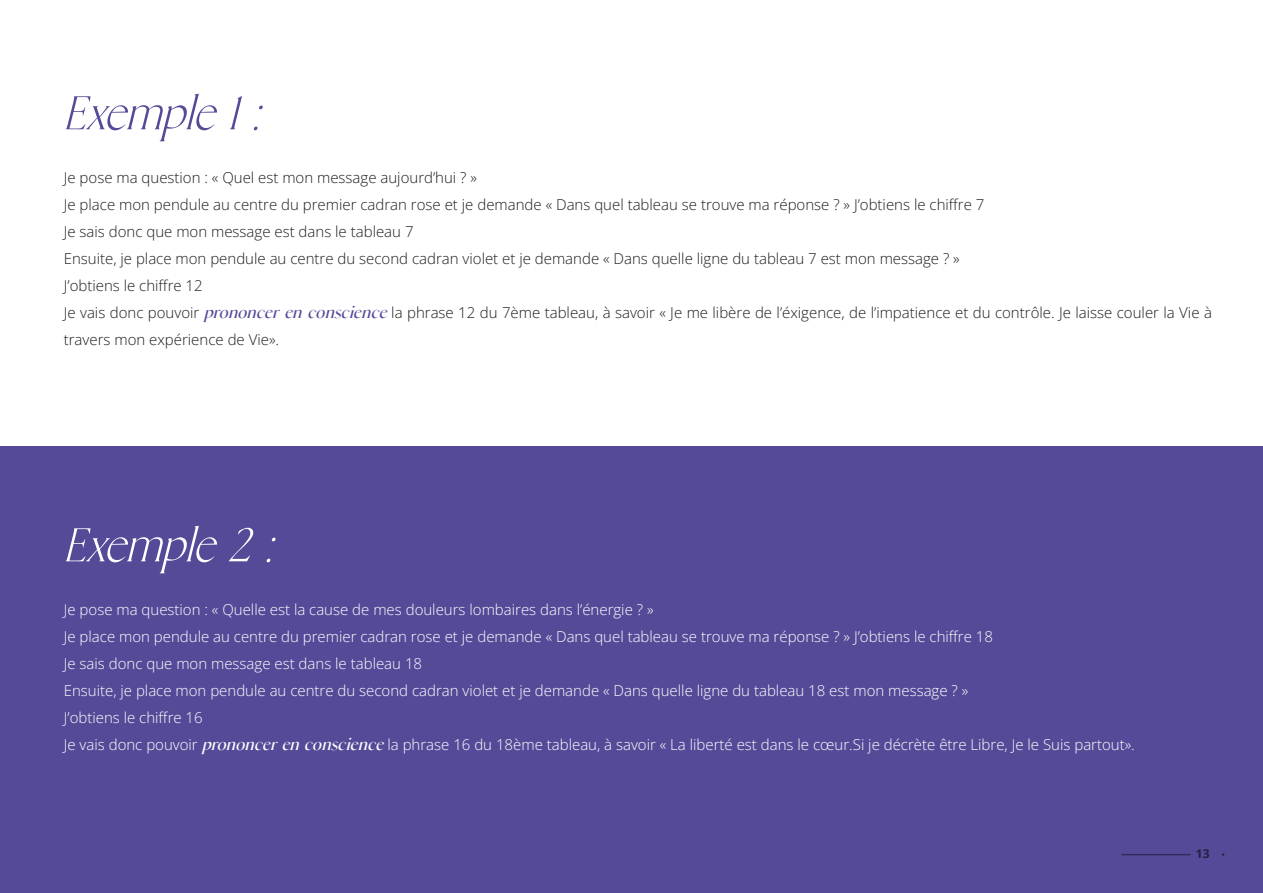
<style>
.page{position:relative;width:1263px;height:893px;background:#fff}
.page>*{position:absolute;margin:0;border:0;box-sizing:border-box;transform-origin:0 0}
.Titre{font:italic 100 52.5px "CLIMORA";letter-spacing:-.01em;color:#534b98}
.Titre-2{font:italic 100 52.5px "CLIMORA";letter-spacing:-.01em;color:#fff}
.Textes_courant{font:300 15px/27px "Open Sans";color:#1d1d1b}
.Textes_courant-2{font:300 15px "Open Sans";color:#fff}
.t1{font:700 12px "Open Sans";color:#232041}
.s1{font-family:"CLIMORA";font-weight:400;font-style:italic;font-size:18px;color:#534b98}
.s2{font-family:"CLIMORA";font-weight:400;font-style:italic;font-size:18px}
</style>
<div class="page">
<div style="left:0;top:446px;width:1263px;height:447px;background:#534b98"></div>
<hr style="left:1121px;top:854px;width:69px;height:1px;background:#232041">
<p class="Titre" style="left:64px;top:81px;width:197px">Exemple 1 :</p>
<p class="Textes_courant" style="left:64px;top:164px;width:415px">Je pose ma question : « Quel est mon message aujourd’hui ? »</p>
<p class="Textes_courant" style="left:64px;top:191px;width:922px">Je place mon pendule au centre du premier cadran rose et je demande « Dans quel tableau se trouve ma réponse ? » J’obtiens le chiffre 7</p>
<p class="Textes_courant" style="left:64px;top:218px;width:351px">Je sais donc que mon message est dans le tableau 7</p>
<p class="Textes_courant" style="left:64px;top:245px;width:897px">Ensuite, je place mon pendule au centre du second cadran violet et je demande « Dans quelle ligne du tableau 7 est mon message ? »</p>
<p class="Textes_courant" style="left:64px;top:272px;width:140px">J’obtiens le chiffre 12</p>
<p class="Textes_courant" style="left:64px;top:299px;width:1150px">Je vais donc pouvoir <span class="s1">prononcer en conscience</span> la phrase 12 du 7ème tableau, à savoir « Je me libère de l’éxigence, de l’impatience et du contrôle. Je laisse couler la Vie à travers mon expérience de Vie».</p>
<p class="Titre-2" style="left:64px;top:513px;width:210px">Exemple 2 :</p>
<p class="Textes_courant-2" style="left:64px;top:600px;width:591px">Je pose ma question : « Quelle est la cause de mes douleurs lombaires dans l’énergie ? »</p>
<p class="Textes_courant-2" style="left:64px;top:627px;width:931px">Je place mon pendule au centre du premier cadran rose et je demande « Dans quel tableau se trouve ma réponse ? » J’obtiens le chiffre 18</p>
<p class="Textes_courant-2" style="left:64px;top:654px;width:360px">Je sais donc que mon message est dans le tableau 18</p>
<p class="Textes_courant-2" style="left:64px;top:681px;width:906px">Ensuite, je place mon pendule au centre du second cadran violet et je demande « Dans quelle ligne du tableau 18 est mon message ? »</p>
<p class="Textes_courant-2" style="left:64px;top:708px;width:140px">J’obtiens le chiffre 16</p>
<p class="Textes_courant-2" style="left:64px;top:735px;width:1072px">Je vais donc pouvoir <span class="s2">prononcer en conscience</span> la phrase 16 du 18ème tableau, à savoir « La liberté est dans le cœur.Si je décrète être Libre, Je le Suis partout».</p>
<p class="t1" style="left:1196px;top:845px;width:15px">13</p>
</div>
